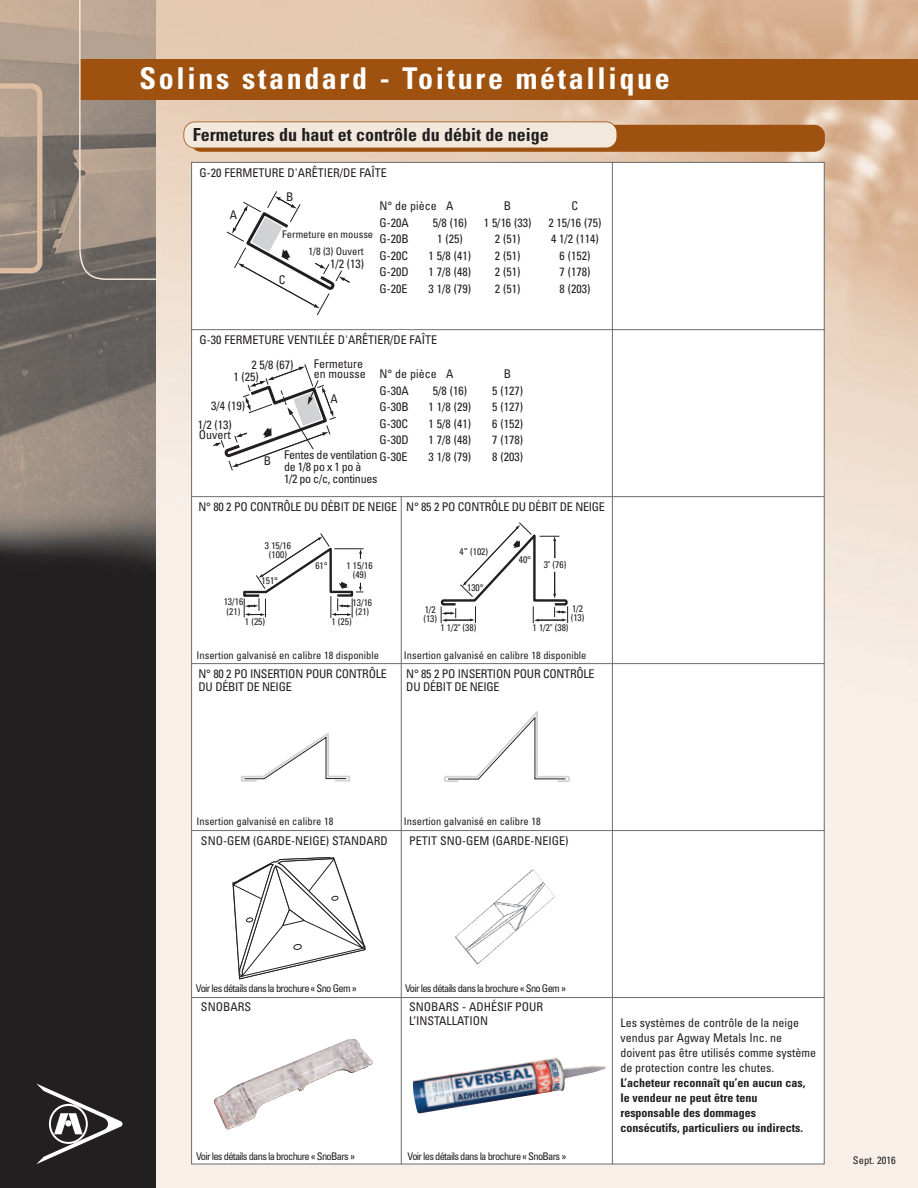
<style>
.page{position:relative;width:918px;height:1188px;background:#fff}
.page>*{position:absolute;margin:0;border:0;box-sizing:border-box;transform-origin:0 0}
.t1{font:700 condensed 30px "Univers";letter-spacing:.09em;color:#fff}
.t2{font:700 condensed 18px "Univers";color:#231f20}
.t3{font:condensed 12px/15px "Univers";color:#231f20}
.t4{font:condensed 12px/13.5px "Univers";letter-spacing:-.02em;color:#231f20}
.t5{font:700 condensed 12px/15px "Univers";color:#231f20}
.t6{font:condensed 12px/12px "Univers";letter-spacing:-.025em;color:#231f20}
.t7{font:condensed 10.5px "Univers";color:#231f20}
.t8{font:condensed 10.5px "Univers";letter-spacing:-.065em;color:#231f20}
.t9{font:condensed 9.6px/9.6px "Univers";color:#231f20;text-align:center}
</style>
<div class="page">
<img style="left:156px;top:0;width:762px;height:1188px">
<img style="left:0;top:0;width:156px;height:1188px">
<div style="left:79px;top:59px;width:839px;height:40px;background:#9f5210"></div>
<svg style="left:78px;top:0;width:81px;height:281px;background:#a38a75"></svg>
<svg style="left:36px;top:1084px;width:87px;height:80px;background:#4b4849"></svg>
<div style="left:65px;top:1120px;width:6px;height:7px;background:#fff;border-radius:50%"></div>
<div style="left:192px;top:163px;width:632px;height:1001px;background:#fff"></div>
<hr style="left:191px;top:329px;width:634px;height:1px;background:#6c6d70">
<hr style="left:191px;top:496px;width:634px;height:1px;background:#6c6d70">
<hr style="left:191px;top:663px;width:634px;height:1px;background:#6c6d70">
<hr style="left:191px;top:830px;width:634px;height:1px;background:#6c6d70">
<hr style="left:191px;top:997px;width:634px;height:1px;background:#6c6d70">
<hr style="left:401px;top:162px;width:1px;height:1002px;background:#6c6d70">
<hr style="left:612px;top:162px;width:1px;height:1002px;background:#6c6d70">
<div style="left:396px;top:330px;width:12px;height:166px;background:#fff"></div>
<div style="left:190px;top:125px;width:635px;height:27px;background:#9f5210;border-radius:11px"></div>
<div style="left:184px;top:122px;width:433px;height:26px;background:#f3e8dc;border-radius:11px"></div>
<div style="left:183px;top:122px;width:434px;height:26px;border:2px solid #9f5210;border-radius:12px"></div>
<svg style="left:227px;top:191px;width:123px;height:124px"></svg>
<hr style="left:334px;top:548px;width:30px;height:1px;background:#231f20">
<svg style="left:243px;top:533px;width:120px;height:85px"></svg>
<svg style="left:440px;top:522px;width:129px;height:101px"></svg>
<svg style="left:213px;top:364px;width:123px;height:107px"></svg>
<svg style="left:241px;top:733px;width:109px;height:49px"></svg>
<svg style="left:444px;top:711px;width:126px;height:71px"></svg>
<img style="left:214px;top:1039px;width:159px;height:91px">
<img style="left:475px;top:874px;width:80px;height:91px">
<svg style="left:233px;top:857px;width:132px;height:122px"></svg>
<img style="left:413px;top:1057px;width:193px;height:56px">
<div style="left:396px;top:163px;width:12px;height:166px;background:#fff"></div>
<h1 class="t1" style="left:139px;top:68px;width:532px">Solins standard - Toiture métallique</h1>
<h2 class="t2" style="left:193px;top:128px;width:358px">Fermetures du haut et contrôle du débit de neige</h2>
<p class="t3" style="left:200px;top:166px;width:189px">G-20 FERMETURE D'ARÊTIER/DE FAÎTE</p>
<p class="t3" style="left:379px;top:200px;width:76px">N° de pièce A</p>
<p class="t3" style="left:504px;top:200px;width:9px">B</p>
<p class="t3" style="left:572px;top:200px;width:8px">C</p>
<p class="t3" style="left:379px;top:216px;width:31px">G-20A</p>
<p class="t3" style="left:433px;top:216px;width:36px">5/8 (16)</p>
<p class="t3" style="left:484px;top:216px;width:49px">1 5/16 (33)</p>
<p class="t3" style="left:548px;top:216px;width:55px">2 15/16 (75)</p>
<p class="t3" style="left:379px;top:233px;width:31px">G-20B</p>
<p class="t3" style="left:437px;top:233px;width:27px">1 (25)</p>
<p class="t3" style="left:495px;top:233px;width:27px">2 (51)</p>
<p class="t3" style="left:551px;top:233px;width:49px">4 1/2 (114)</p>
<p class="t3" style="left:379px;top:249px;width:30px">G-20C</p>
<p class="t3" style="left:429px;top:249px;width:44px">1 5/8 (41)</p>
<p class="t3" style="left:495px;top:249px;width:27px">2 (51)</p>
<p class="t3" style="left:559px;top:249px;width:32px">6 (152)</p>
<p class="t3" style="left:379px;top:266px;width:31px">G-20D</p>
<p class="t3" style="left:429px;top:266px;width:44px">1 7/8 (48)</p>
<p class="t3" style="left:495px;top:266px;width:27px">2 (51)</p>
<p class="t3" style="left:559px;top:266px;width:32px">7 (178)</p>
<p class="t3" style="left:379px;top:282px;width:29px">G-20E</p>
<p class="t3" style="left:429px;top:282px;width:44px">3 1/8 (79)</p>
<p class="t3" style="left:495px;top:282px;width:27px">2 (51)</p>
<p class="t3" style="left:559px;top:282px;width:32px">8 (203)</p>
<p class="t3" style="left:286px;top:190px;width:9px">B</p>
<p class="t3" style="left:230px;top:209px;width:9px">A</p>
<p class="t7" style="left:282px;top:231px;width:92px">Fermeture en mousse</p>
<p class="t7" style="left:308px;top:248px;width:57px">1/8 (3) Ouvert</p>
<p class="t3" style="left:330px;top:257px;width:35px">1/2 (13)</p>
<p class="t3" style="left:279px;top:273px;width:8px">C</p>
<p class="t3" style="left:200px;top:334px;width:239px">G-30 FERMETURE VENTILÉE D'ARÊTIER/DE FAÎTE</p>
<p class="t3" style="left:379px;top:367px;width:76px">N° de pièce A</p>
<p class="t3" style="left:504px;top:367px;width:9px">B</p>
<p class="t3" style="left:379px;top:384px;width:31px">G-30A</p>
<p class="t3" style="left:433px;top:384px;width:36px">5/8 (16)</p>
<p class="t3" style="left:492px;top:384px;width:32px">5 (127)</p>
<p class="t3" style="left:379px;top:400px;width:31px">G-30B</p>
<p class="t3" style="left:429px;top:400px;width:44px">1 1/8 (29)</p>
<p class="t3" style="left:492px;top:400px;width:32px">5 (127)</p>
<p class="t3" style="left:379px;top:417px;width:30px">G-30C</p>
<p class="t3" style="left:429px;top:417px;width:44px">1 5/8 (41)</p>
<p class="t3" style="left:492px;top:417px;width:32px">6 (152)</p>
<p class="t3" style="left:379px;top:433px;width:31px">G-30D</p>
<p class="t3" style="left:429px;top:433px;width:44px">1 7/8 (48)</p>
<p class="t3" style="left:492px;top:433px;width:32px">7 (178)</p>
<p class="t3" style="left:379px;top:450px;width:29px">G-30E</p>
<p class="t3" style="left:429px;top:450px;width:44px">3 1/8 (79)</p>
<p class="t3" style="left:492px;top:450px;width:32px">8 (203)</p>
<p class="t3" style="left:314px;top:359px;width:53px;line-height:10.5px">Fermeture en mousse</p>
<p class="t3" style="left:251px;top:358px;width:43px">2 5/8 (67)</p>
<p class="t3" style="left:233px;top:370px;width:27px">1 (25)</p>
<p class="t3" style="left:330px;top:392px;width:9px">A</p>
<p class="t3" style="left:211px;top:399px;width:35px">3/4 (19)</p>
<p class="t3" style="left:198px;top:420px;width:35px;line-height:10.5px">1/2 (13)<br>Ouvert</p>
<p class="t6" style="left:284px;top:449px;width:95px">Fentes de ventilation de 1/8 po x 1 po à<br>1/2 po c/c, continues</p>
<p class="t3" style="left:264px;top:454px;width:9px">B</p>
<p class="t4" style="left:199px;top:501px;width:408px">N° 80 2 PO CONTRÔLE DU DÉBIT DE NEIGE N° 85 2 PO CONTRÔLE DU DÉBIT DE NEIGE</p>
<p class="t9" style="left:265px;top:541px;width:28px">3 15/16 (100)</p>
<p class="t9" style="left:262px;top:576px;width:18px">151°</p>
<p class="t9" style="left:315px;top:561px;width:14px">61°</p>
<p class="t9" style="left:347px;top:561px;width:28px">1 15/16 (49)</p>
<p class="t9" style="left:224px;top:598px;width:21px">13/16 (21)</p>
<p class="t9" style="left:353px;top:598px;width:21px">13/16 (21)</p>
<p class="t9" style="left:245px;top:618px;width:22px">1 (25)</p>
<p class="t9" style="left:331px;top:618px;width:22px">1 (25)</p>
<p class="t9" style="left:459px;top:548px;width:30px">4” (102)</p>
<p class="t9" style="left:467px;top:584px;width:18px">130°</p>
<p class="t9" style="left:519px;top:556px;width:14px">40°</p>
<p class="t9" style="left:544px;top:561px;width:24px">3" (76)</p>
<p class="t9" style="left:571px;top:604px;width:15px;text-align:left">1/2 (13)</p>
<p class="t9" style="left:423px;top:605px;width:15px;text-align:left">1/2 (13)</p>
<p class="t9" style="left:441px;top:623px;width:37px">1 1/2" (38)</p>
<p class="t9" style="left:533px;top:623px;width:37px">1 1/2" (38)</p>
<p class="t7" style="left:197px;top:651px;width:184px">Insertion galvanisé en calibre 18 disponible</p>
<p class="t7" style="left:404px;top:651px;width:184px">Insertion galvanisé en calibre 18 disponible</p>
<p class="t4" style="left:199px;top:668px;width:190px">N° 80 2 PO INSERTION POUR CONTRÔLE<br>DU DÉBIT DE NEIGE</p>
<p class="t4" style="left:406px;top:668px;width:190px">N° 85 2 PO INSERTION POUR CONTRÔLE<br>DU DÉBIT DE NEIGE</p>
<p class="t7" style="left:197px;top:818px;width:138px">Insertion galvanisé en calibre 18</p>
<p class="t7" style="left:404px;top:818px;width:138px">Insertion galvanisé en calibre 18</p>
<p class="t3" style="left:201px;top:834px;width:188px">SNO-GEM (GARDE-NEIGE) STANDARD</p>
<p class="t3" style="left:409px;top:834px;width:161px">PETIT SNO-GEM (GARDE-NEIGE)</p>
<p class="t8" style="left:196px;top:984px;width:162px">Voir les détails dans la brochure « Sno Gem »</p>
<p class="t8" style="left:405px;top:985px;width:162px">Voir les détails dans la brochure « Sno Gem »</p>
<p class="t3" style="left:201px;top:1000px;width:52px">SNOBARS</p>
<p class="t3" style="left:409px;top:1000px;width:136px;line-height:14.4px">SNOBARS - ADHÉSIF POUR<br>L’INSTALLATION</p>
<p class="t8" style="left:196px;top:1152px;width:160px">Voir les détails dans la brochure « SnoBars »</p>
<p class="t8" style="left:408px;top:1152px;width:160px">Voir les détails dans la brochure « SnoBars »</p>
<p class="t3" style="left:620px;top:1016px;width:197px">Les systèmes de contrôle de la neige vendus par Agway Metals Inc. ne doivent pas être utilisés comme système de protection contre les chutes.</p>
<p class="t5" style="left:620px;top:1076px;width:187px">L’acheteur reconnaît qu’en aucun cas, le vendeur ne peut être tenu responsable des dommages consécutifs, particuliers ou indirects.</p>
<p class="t7" style="left:853px;top:1157px;width:44px">Sept. 2016</p>
</div>
